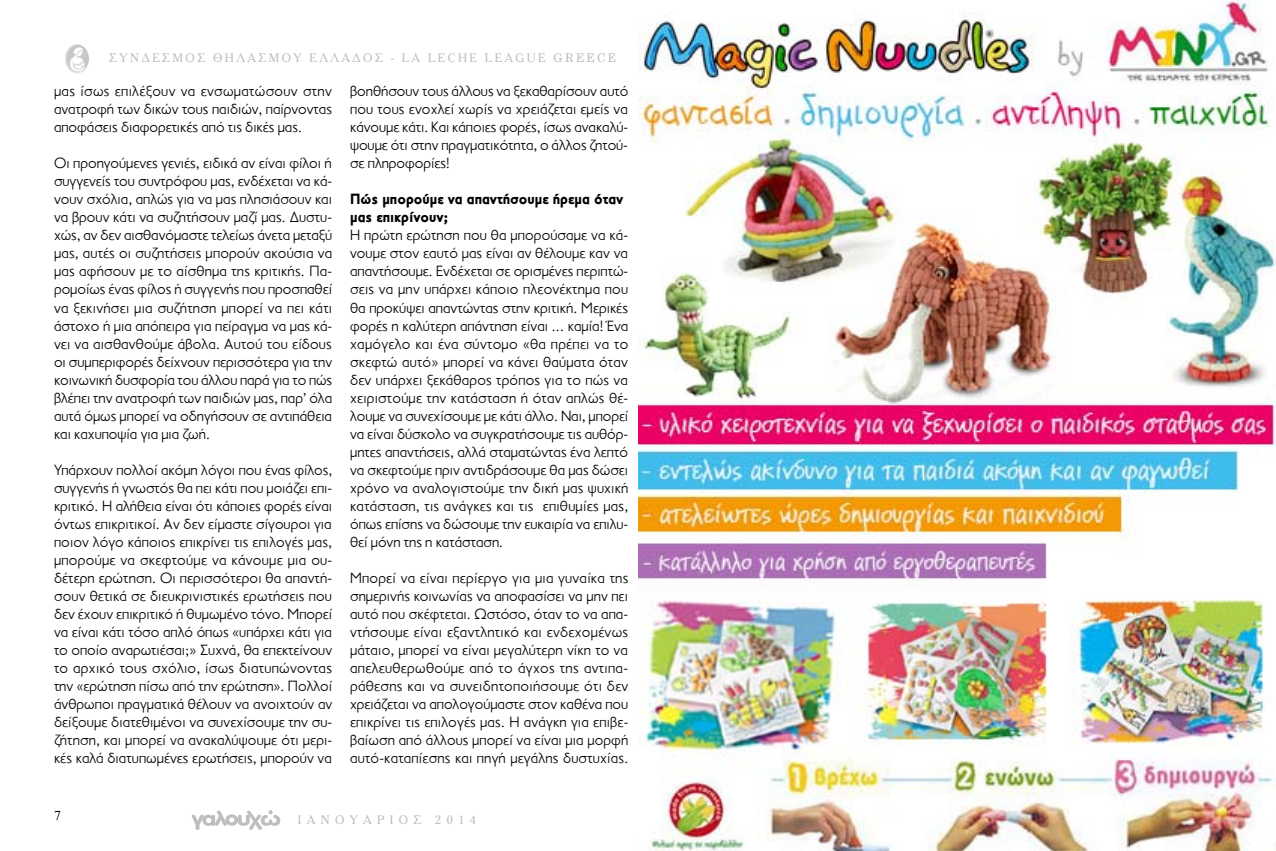
<style>
.page{position:relative;width:1276px;height:851px;background:#fff}
.page>*{position:absolute;margin:0;border:0;box-sizing:border-box;transform-origin:0 0}
.t1{font:300 15px/18px "PF Transport";color:#000;text-align:justify}
.t2{font:900 15px/18px "PF Transport";color:#000}
.t3{font:13.5px "Times New Roman";color:#000}
.t4{font:12px "PF Cheltenham";letter-spacing:.2em;color:#bcbdc0}
.t5{font:12px "PF Cheltenham";letter-spacing:.45em;color:#bcbdc0}
.s1{font-family:"PF Century"}
</style>
<div class="page">
<svg style="left:192px;top:810px;width:88px;height:19px"></svg>
<img style="left:638px;top:0;width:637px;height:850px">
<img style="left:65px;top:44px;width:24px;height:29px">
<p class="t4" style="left:109px;top:51px;width:508px">ΣΥΝΔΕΣΜΟΣ ΘΗΛΑΣΜΟΥ ΕΛΛΑΔΟΣ - LA LECHE LEAGUE <span class="s1">GREECE</span></p>
<p class="t1" style="left:54px;top:82px;width:279px">μας ίσως επιλέξουν να ενσωματώσουν στην ανατροφή των δικών τους παιδιών, παίρνοντας αποφάσεις διαφορετικές από τις δικές μας.</p>
<p class="t1" style="left:54px;top:154px;width:280px">Οι προηγούμενες γενιές, ειδικά αν είναι φίλοι ή συγγενείς του συντρόφου μας, ενδέχεται να κά&shy;νουν σχόλια, απλώς για να μας πλησιάσουν και να βρουν κάτι να συζητήσουν μαζί μας. Δυστυ&shy;χώς, αν δεν αισθανόμαστε τελείως άνετα μεταξύ μας, αυτές οι συζητήσεις μπορούν ακούσια να μας αφήσουν με το αίσθημα της κριτικής. Πα&shy;ρομοίως ένας φίλος ή συγγενής που προσπαθεί να ξεκινήσει μια συζήτηση μπορεί να πει κάτι άστοχο ή μια απόπειρα για πείραγμα να μας κά&shy;νει να αισθανθούμε άβολα. Αυτού του είδους οι συμπεριφορές δείχνουν περισσότερα για την κοινωνική δυσφορία του άλλου παρά για το πώς βλέπει την ανατροφή των παιδιών μας, παρ’ όλα αυτά όμως μπορεί να οδηγήσουν σε αντιπάθεια και καχυποψία για μια ζωή.</p>
<p class="t1" style="left:54px;top:460px;width:280px">Υπάρχουν πολλοί ακόμη λόγοι που ένας φίλος, συγγενής ή γνωστός θα πει κάτι που μοιάζει επι&shy;κριτικό. Η αλήθεια είναι ότι κάποιες φορές είναι όντως επικριτικοί. Αν δεν είμαστε σίγουροι για ποιον λόγο κάποιος επικρίνει τις επιλογές μας, μπορούμε να σκεφτούμε να κάνουμε μια ου&shy;δέτερη ερώτηση. Οι περισσότεροι θα απαντή&shy;σουν θετικά σε διευκρινιστικές ερωτήσεις που δεν έχουν επικριτικό ή θυμωμένο τόνο. Μπορεί να είναι κάτι τόσο απλό όπως «υπάρχει κάτι για το οποίο αναρωτιέσαι;» Συχνά, θα επεκτείνουν το αρχικό τους σχόλιο, ίσως διατυπώνοντας την «ερώτηση πίσω από την ερώτηση». Πολλοί άνθρωποι πραγματικά θέλουν να ανοιχτούν αν δείξουμε διατεθιμένοι να συνεχίσουμε την συ&shy;ζήτηση, και μπορεί να ανακαλύψουμε ότι μερι&shy;κές καλά διατυπωμένες ερωτήσεις, μπορούν να</p>
<p class="t1" style="left:350px;top:82px;width:280px">βοηθήσουν τους άλλους να ξεκαθαρίσουν αυτό που τους ενοχλεί χωρίς να χρειάζεται εμείς να κάνουμε κάτι. Και κάποιες φορές, ίσως ανακαλύ&shy;ψουμε ότι στην πραγματικότητα, ο άλλος ζητού&shy;σε πληροφορίες!</p>
<p class="t2" style="left:350px;top:190px;width:275px">Πώς μπορούμε να απαντήσουμε ήρεμα όταν μας επικρίνουν;</p>
<p class="t1" style="left:350px;top:226px;width:280px">Η πρώτη ερώτηση που θα μπορούσαμε να κά&shy;νουμε στον εαυτό μας είναι αν θέλουμε καν να απαντήσουμε. Ενδέχεται σε ορισμένες περιπτώ&shy;σεις να μην υπάρχει κάποιο πλεονέκτημα που θα προκύψει απαντώντας στην κριτική. Μερικές φορές η καλύτερη απάντηση είναι ... καμία! Ένα χαμόγελο και ένα σύντομο «θα πρέπει να το σκεφτώ αυτό» μπορεί να κάνει θαύματα όταν δεν υπάρχει ξεκάθαρος τρόπος για το πώς να χειριστούμε την κατάσταση ή όταν απλώς θέ&shy;λουμε να συνεχίσουμε με κάτι άλλο. Ναι, μπορεί να είναι δύσκολο να συγκρατήσουμε τις αυθόρ&shy;μητες απαντήσεις, αλλά σταματώντας ένα λεπτό να σκεφτούμε πριν αντιδράσουμε θα μας δώσει χρόνο να αναλογιστούμε την δική μας ψυχική κατάσταση, τις ανάγκες και τις επιθυμίες μας, όπως επίσης να δώσουμε την ευκαιρία να επιλυ&shy;θεί μόνη της η κατάσταση.</p>
<p class="t1" style="left:350px;top:568px;width:280px">Μπορεί να είναι περίεργο για μια γυναίκα της σημερινής κοινωνίας να αποφασίσει να μην πει αυτό που σκέφτεται. Ωστόσο, όταν το να απα&shy;ντήσουμε είναι εξαντλητικό και ενδεχομένως μάταιο, μπορεί να είναι μεγαλύτερη νίκη το να απελευθερωθούμε από το άγχος της αντιπα&shy;ράθεσης και να συνειδητοποιήσουμε ότι δεν χρειάζεται να απολογούμαστε στον καθένα που επικρίνει τις επιλογές μας. Η ανάγκη για επιβε&shy;βαίωση από άλλους μπορεί να είναι μια μορφή αυτό-καταπίεσης και πηγή μεγάλης δυστυχίας.</p>
<p class="t3" style="left:54px;top:806px;width:8px">7</p>
<p class="t5" style="left:298px;top:812px;width:180px">ΙΑΝΟΥΑΡΙΟΣ 2014</p>
</div>
